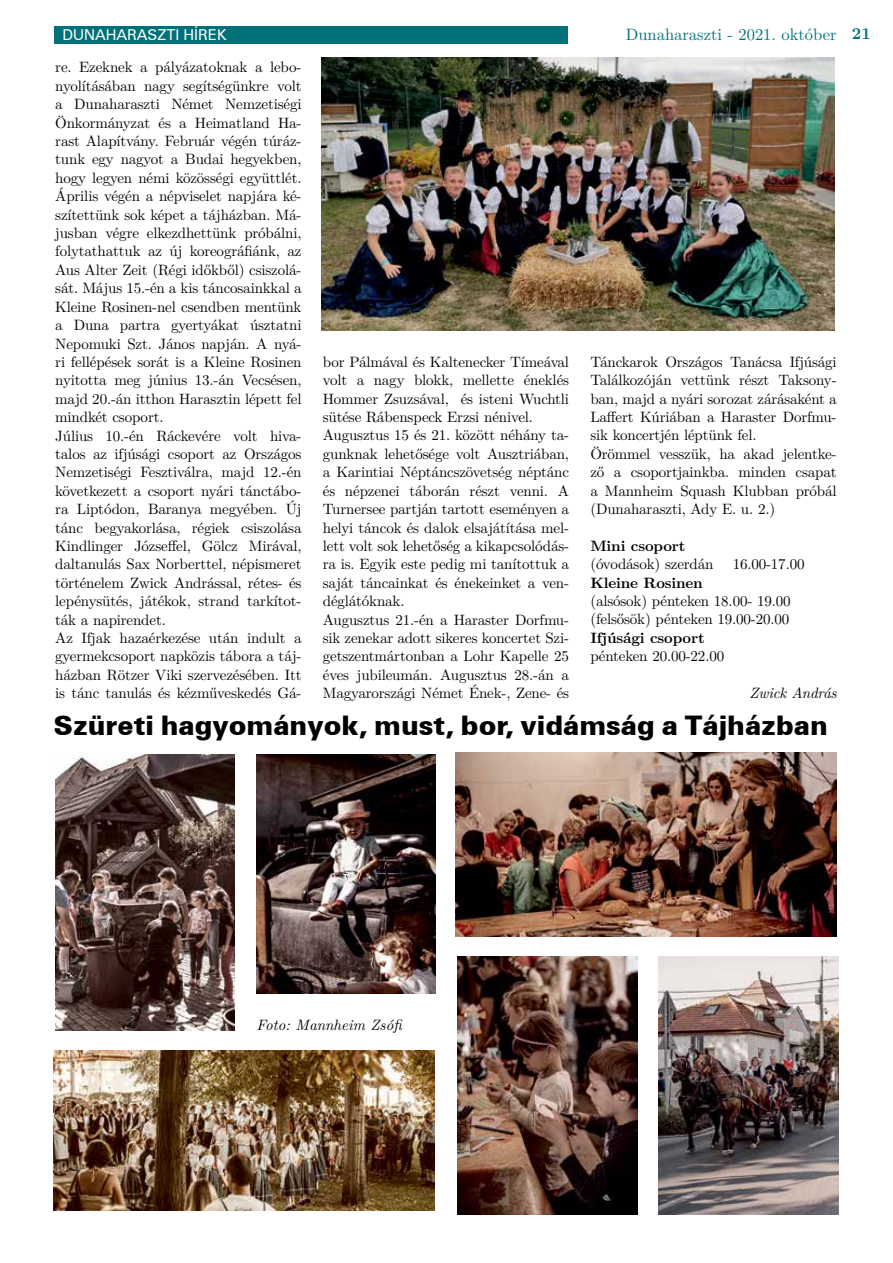
<style>
.page{position:relative;width:893px;height:1263px;background:#fff}
.page>*{position:absolute;margin:0;border:0;box-sizing:border-box;transform-origin:0 0}
.t1{font:27px "Zurich Blk PFL";color:#000}
.t2{font:16.5px "LM Roman 10";color:#007079}
.t3{font:15px/18.5px "LM Roman 10";letter-spacing:-.01em;color:#000}
.t4{font:700 15px "LM Roman 10";letter-spacing:-.01em;color:#000}
.t5{font:italic 15px "LM Roman 10";color:#000}
.t6{font:15px "Zurich PFL";color:#fff}
.s1{font-weight:700}
</style>
<div class="page">
<div style="left:54px;top:26px;width:513px;height:18px;background:#007079"></div>
<img style="left:321px;top:57px;width:513px;height:274px">
<img style="left:55px;top:754px;width:180px;height:277px">
<img style="left:257px;top:754px;width:179px;height:239px">
<img style="left:456px;top:753px;width:381px;height:184px">
<img style="left:457px;top:956px;width:180px;height:258px">
<img style="left:54px;top:1050px;width:380px;height:160px">
<img style="left:659px;top:956px;width:179px;height:258px">
<p class="t6" style="left:62px;top:24px;width:166px">DUNAHARASZTI HÍREK</p>
<p class="t3" style="left:55px;top:57px;width:248px">re. Ezeknek a pályázatoknak a lebo&shy;nyolításában nagy segítségünkre volt a Dunaharaszti Német Nemzetiségi Önkormányzat és a Heimatland Ha&shy;rast Alapítvány. Február végén túráz&shy;tunk egy nagyot a Budai hegyekben, hogy legyen némi közösségi együttlét.<br>Április végén a népviselet napjára ké&shy;szítettünk sok képet a tájházban. Má&shy;jusban végre elkezdhettünk próbálni, folytathattuk az új koreográfiánk, az Aus Alter Zeit (Régi időkből) csiszolá&shy;sát. Május 15.-én a kis táncosainkkal a Kleine Rosinen-nel csendben mentünk a Duna partra gyertyákat úsztatni Nepomuki Szt. János napján. A nyá&shy;ri fellépések sorát is a Kleine Rosinen nyitotta meg június 13.-án Vecsésen, majd 20.-án itthon Harasztin lépett fel mindkét csoport.<br>Július 10.-én Ráckevére volt hiva&shy;talos az ifjúsági csoport az Országos Nemzetiségi Fesztiválra, majd 12.-én következett a csoport nyári tánctábo&shy;ra Liptódon, Baranya megyében. Új tánc begyakorlása, régiek csiszolása Kindlinger Józseffel, Gölcz Mirával, daltanulás Sax Norberttel, népismeret történelem Zwick Andrással, rétes- és lepénysütés, játékok, strand tarkítot&shy;ták a napirendet.<br>Az Ifjak hazaérkezése után indult a gyermekcsoport napközis tábora a táj&shy;házban Rötzer Viki szervezésében. Itt is tánc tanulás és kézműveskedés Gá-</p>
<p class="t2" style="left:626px;top:21px;width:247px">Dunaharaszti - 2021. október <span class="s1">21</span></p>
<p class="t3" style="left:323px;top:351px;width:248px">bor Pálmával és Kaltenecker Tímeával volt a nagy blokk, mellette éneklés Hommer Zsuzsával, és isteni Wuchtli sütése Rábenspeck Erzsi nénivel.<br>Augusztus 15 és 21. között néhány ta&shy;gunknak lehetősége volt Ausztriában, a Karintiai Néptáncszövetség néptánc és népzenei táborán részt venni. A Turnersee partján tartott eseményen a helyi táncok és dalok elsajátítása mel&shy;lett volt sok lehetőség a kikapcsolódás&shy;ra is. Egyik este pedig mi tanítottuk a saját táncainkat és énekeinket a ven&shy;déglátóknak.<br>Augusztus 21.-én a Haraster Dorfmu&shy;sik zenekar adott sikeres koncertet Szi&shy;getszentmártonban a Lohr Kapelle 25 éves jubileumán. Augusztus 28.-án a Magyarországi Német Ének-, Zene- és</p>
<p class="t3" style="left:590px;top:351px;width:248px">Tánckarok Országos Tanácsa Ifjúsági Találkozóján vettünk részt Taksony&shy;ban, majd a nyári sorozat zárásaként a Laffert Kúriában a Haraster Dorfmu&shy;sik koncertjén léptünk fel.<br>Örömmel vesszük, ha akad jelentke&shy;ző a csoportjainkba. minden csapat a Mannheim Squash Klubban próbál (Dunaharaszti, Ady E. u. 2.)</p>
<p class="t4" style="left:590px;top:534px;width:97px">Mini csoport</p>
<p class="t3" style="left:590px;top:554px;width:125px">(óvodások) szerdán</p>
<p class="t3" style="left:733px;top:554px;width:73px">16.00-17.00</p>
<p class="t4" style="left:590px;top:571px;width:114px">Kleine Rosinen</p>
<p class="t3" style="left:590px;top:590px;width:202px">(alsósok) pénteken 18.00- 19.00 (felsősök) pénteken 19.00-20.00</p>
<p class="t4" style="left:590px;top:626px;width:116px">Ifjúsági csoport</p>
<p class="t3" style="left:590px;top:646px;width:135px">pénteken 20.00-22.00</p>
<p class="t5" style="left:749px;top:681px;width:89px">Zwick András</p>
<h1 class="t1" style="left:54px;top:707px;width:775px">Szüreti hagyományok, must, bor, vidámság a Tájházban</h1>
<p class="t5" style="left:257px;top:1013px;width:148px">Foto: Mannheim Zsófi</p>
</div>
